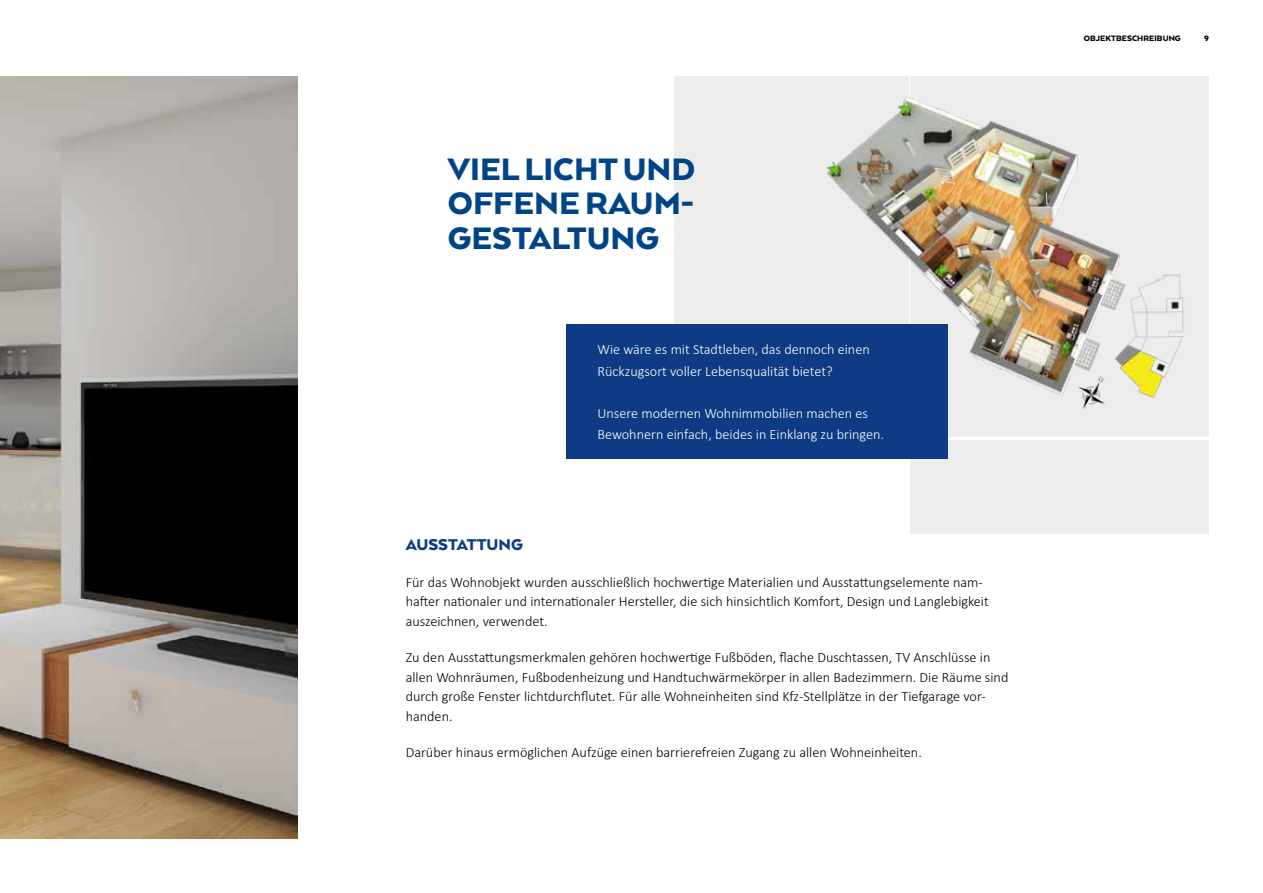
<style>
.page{position:relative;width:1263px;height:893px;background:#fff}
.page>*{position:absolute;margin:0;border:0;box-sizing:border-box;transform-origin:0 0}
.t1{font:900 35.85px/34.5px "Arquitecta";color:#048;text-align:justify}
.t2{font:900 18px "Arquitecta";color:#0e3b83}
.t3{font:300 14.25px/19.5px "Calibri";color:#000}
.t4{font:300 14.25px/22.5px "Calibri";color:#fff}
.t5{font:900 9px "Arquitecta";color:#000}
</style>
<div class="page">
<img style="left:0;top:77px;width:298px;height:762px">
<div style="left:674px;top:77px;width:234px;height:250px;background:#ededed"></div>
<div style="left:911px;top:77px;width:298px;height:360px;background:#ededed"></div>
<div style="left:911px;top:440px;width:298px;height:94px;background:#ededed"></div>
<div style="left:567px;top:324px;width:381px;height:135px;background:#0e3b83"></div>
<img style="left:826px;top:90px;width:358px;height:319px">
<h1 class="t1" style="left:448px;top:151px;width:249px">VIEL LICHT UND OFFENE RAUM-GESTALTUNG</h1>
<p class="t4" style="left:597px;top:338px;width:274px">Wie wäre es mit Stadtleben, das dennoch einen<br>Rückzugsort voller Lebensqualität bietet?</p>
<p class="t4" style="left:597px;top:403px;width:288px;line-height:21px">Unsere modernen Wohnimmobilien machen es<br>Bewohnern einfach, beides in Einklang zu bringen.</p>
<p class="t2" style="left:406px;top:534px;width:119px">AUSSTATTUNG</p>
<p class="t3" style="left:406px;top:572px;width:585px">Für das Wohnobjekt wurden ausschließlich hochwertige Materialien und Ausstattungselemente nam&shy;hafter nationaler und internationaler Hersteller, die sich hinsichtlich Komfort, Design und Langlebigkeit auszeichnen, verwendet.</p>
<p class="t3" style="left:406px;top:648px;width:604px">Zu den Ausstattungsmerkmalen gehören hochwertige Fußböden, flache Duschtassen, TV Anschlüsse in allen Wohnräumen, Fußbodenheizung und Handtuchwärmekörper in allen Badezimmern. Die Räume sind durch große Fenster lichtdurchflutet. Für alle Wohneinheiten sind Kfz-Stellplätze in der Tiefgarage vor&shy;handen.</p>
<p class="t3" style="left:406px;top:743px;width:518px">Darüber hinaus ermöglichen Aufzüge einen barrierefreien Zugang zu allen Wohneinheiten.</p>
<p class="t5" style="left:1084px;top:32px;width:98px">OBJEKTBESCHREIBUNG</p>
<p class="t5" style="left:1204px;top:32px;width:6px">9</p>
</div>
